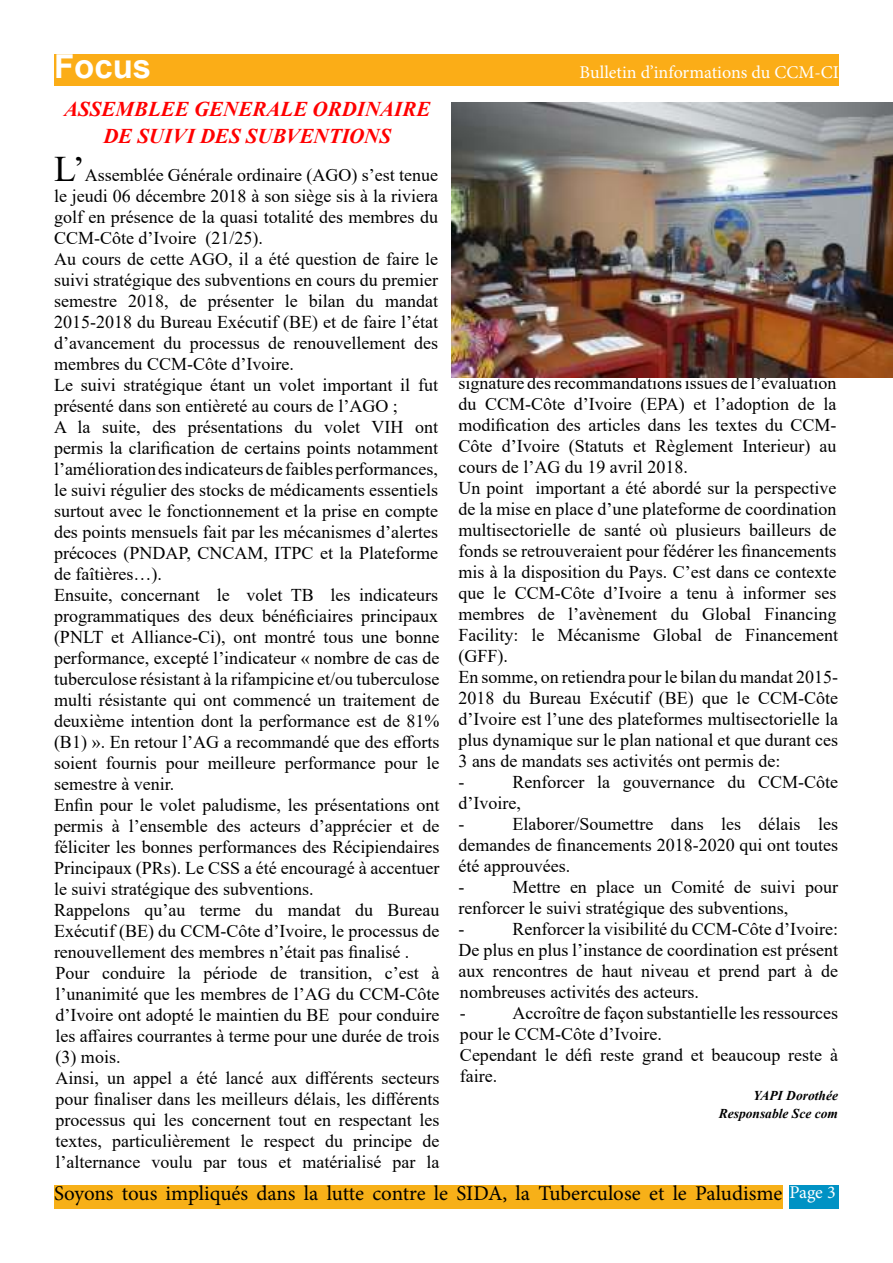
<style>
.page{position:relative;width:893px;height:1263px;background:#fff}
.page>*{position:absolute;margin:0;border:0;box-sizing:border-box;transform-origin:0 0}
.t1{font:700 33px "Arial";color:#fff}
.t2{font:21px "Minion Pro";letter-spacing:-.005em;color:#000}
.t3{font:italic 700 21px/27px "Times New Roman";color:#f00;text-align:center}
.t4{font:18px/21px "Times New Roman";color:#000}
.t5{font:18px "Minion Pro";color:#fff}
.t6{font:italic 700 13.5px/18px "Times New Roman";color:#000;text-align:right}
.s1{font-size:36px}
.s2{font-size:18px;color:#fff}
</style>
<div class="page">
<div style="left:789px;top:1185px;width:50px;height:24px;background:#0092c4"></div>
<div style="left:54px;top:1185px;width:728px;height:24px;background:#f7b018"></div>
<div style="left:54px;top:54px;width:785px;height:32px;background:#fbad17"></div>
<img style="left:452px;top:102px;width:440px;height:276px">
<h1 class="t1" style="left:54px;top:54px;width:99px">Focus</h1>
<p class="t5" style="left:580px;top:65px;width:261px">Bulletin d’informations du CCM-CI</p>
<p class="t3" style="left:64px;top:97px;width:368px">ASSEMBLEE GENERALE ORDINAIRE<br>DE SUIVI DES SUBVENTIONS</p>
<p class="t4" style="left:54px;top:164px;width:387px"><span class="s1">L’</span>Assemblée Générale ordinaire (AGO) s’est tenue le jeudi 06 décembre 2018 à son siège sis à la riviera golf en présence de la quasi totalité des membres du CCM-Côte d’Ivoire (21/25).<br>Au cours de cette AGO, il a été question de faire le suivi stratégique des subventions en cours du premier semestre 2018, de présenter le bilan du mandat 2015-2018 du Bureau Exécutif (BE) et de faire l’état d’avancement du processus de renouvellement des membres du CCM-Côte d’Ivoire.<br>Le suivi stratégique étant un volet important il fut présenté dans son entièreté au cours de l’AGO ;<br>A la suite, des présentations du volet VIH ont permis la clarification de certains points notamment l’amélioration des indicateurs de faibles performances, le suivi régulier des stocks de médicaments essentiels surtout avec le fonctionnement et la prise en compte des points mensuels fait par les mécanismes d’alertes précoces (PNDAP, CNCAM, ITPC et la Plateforme de faîtières…).<br>Ensuite, concernant le volet TB les indicateurs programmatiques des deux bénéficiaires principaux (PNLT et Alliance-Ci), ont montré tous une bonne performance, excepté l’indicateur « nombre de cas de tuberculose résistant à la rifampicine et/ou tuberculose multi résistante qui ont commencé un traitement de deuxième intention dont la performance est de 81% (B1) ». En retour l’AG a recommandé que des efforts soient fournis pour meilleure performance pour le semestre à venir.<br>Enfin pour le volet paludisme, les présentations ont permis à l’ensemble des acteurs d’apprécier et de féliciter les bonnes performances des Récipiendaires Principaux (PRs). Le CSS a été encouragé à accentuer le suivi stratégique des subventions.<br>Rappelons qu’au terme du mandat du Bureau Exécutif (BE) du CCM-Côte d’Ivoire, le processus de renouvellement des membres n’était pas finalisé .<br>Pour conduire la période de transition, c’est à l’unanimité que les membres de l’AG du CCM-Côte d’Ivoire ont adopté le maintien du BE pour conduire les affaires courrantes à terme pour une durée de trois (3) mois.<br>Ainsi, un appel a été lancé aux différents secteurs pour finaliser dans les meilleurs délais, les différents processus qui les concernent tout en respectant les textes, particulièrement le respect du principe de l’alternance voulu par tous et matérialisé par la</p>
<p class="t4" style="left:458px;top:372px;width:381px">signature des recommandations issues de l’évaluation du CCM-Côte d’Ivoire (EPA) et l’adoption de la modification des articles dans les textes du CCM-Côte d’Ivoire (Statuts et Règlement Interieur) au cours de l’AG du 19 avril 2018.<br>Un point important a été abordé sur la perspective de la mise en place d’une plateforme de coordination multisectorielle de santé où plusieurs bailleurs de fonds se retrouveraient pour fédérer les financements mis à la disposition du Pays. C’est dans ce contexte que le CCM-Côte d’Ivoire a tenu à informer ses membres de l’avènement du Global Financing Facility: le Mécanisme Global de Financement (GFF).<br>En somme, on retiendra pour le bilan du mandat 2015- 2018 du Bureau Exécutif (BE) que le CCM-Côte d’Ivoire est l’une des plateformes multisectorielle la plus dynamique sur le plan national et que durant ces 3 ans de mandats ses activités ont permis de:<br>-</p>
<p class="t4" style="left:458px;top:771px;width:381px;text-indent:54px">Renforcer la gouvernance du CCM-Côte d’Ivoire,<br>-</p>
<p class="t4" style="left:458px;top:813px;width:381px;text-indent:54px">Elaborer/Soumettre dans les délais les demandes de financements 2018-2020 qui ont toutes été approuvées.<br>-</p>
<p class="t4" style="left:458px;top:876px;width:381px;text-indent:54px">Mettre en place un Comité de suivi pour renforcer le suivi stratégique des subventions,<br>-</p>
<p class="t4" style="left:458px;top:918px;width:381px;text-indent:54px">Renforcer la visibilité du CCM-Côte d’Ivoire:<br>De plus en plus l’instance de coordination est présent aux rencontres de haut niveau et prend part à de nombreuses activités des acteurs.<br>-</p>
<p class="t4" style="left:460px;top:1002px;width:380px;text-indent:53px">Accroître de façon substantielle les ressources pour le CCM-Côte d’Ivoire.<br>Cependant le défi reste grand et beaucoup reste à faire.</p>
<p class="t6" style="left:719px;top:1088px;width:121px">YAPI Dorothée<br>Responsable Sce com</p>
<p class="t2" style="left:54px;top:1185px;width:783px">Soyons tous impliqués dans la lutte contre le SIDA, la Tuberculose et le Paludisme <span class="s2">Page 3</span></p>
</div>
